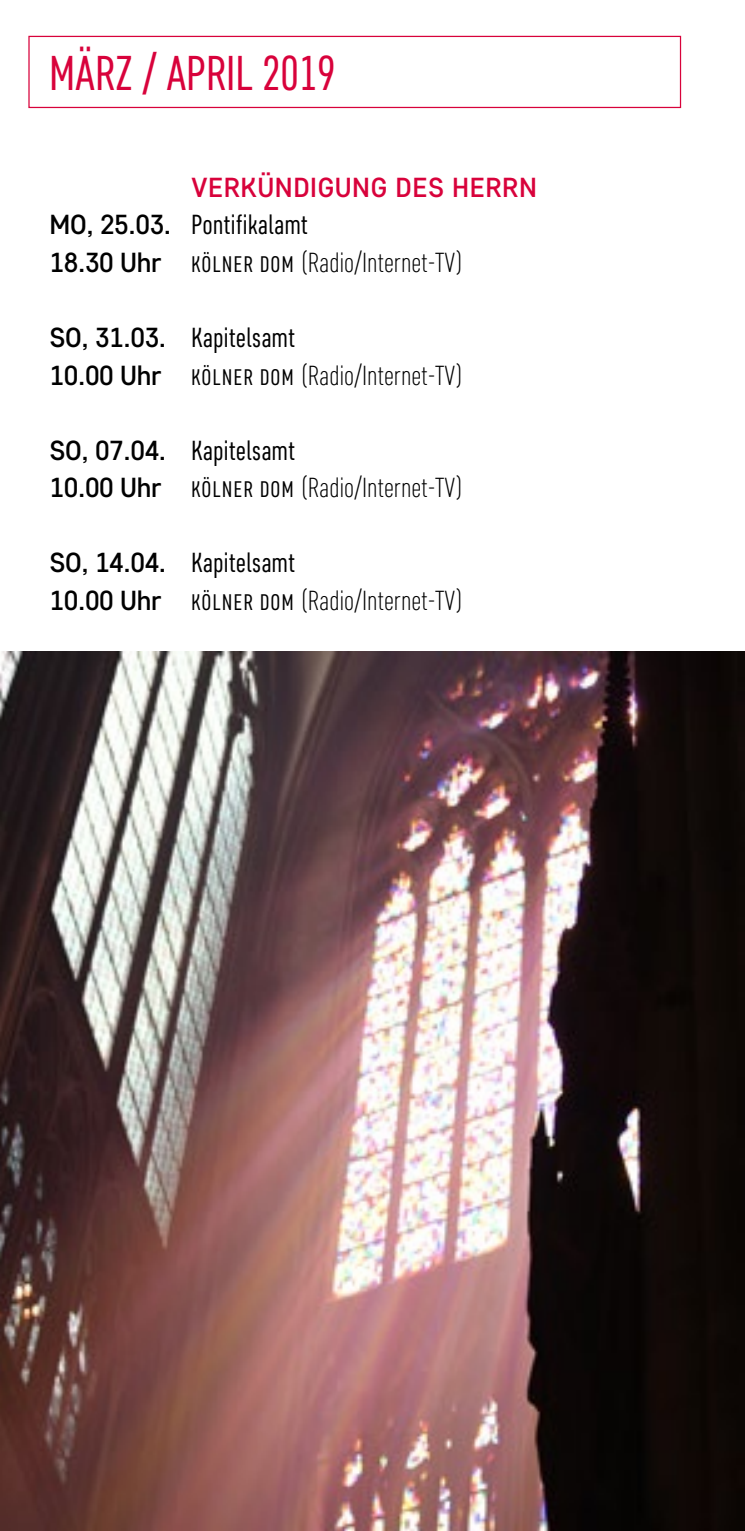
<style>
.page{position:relative;width:745px;height:1531px;background:#fff}
.page>*{position:absolute;margin:0;border:0;box-sizing:border-box;transform-origin:0 0}
.t1{font:48.75px "Core Sans D37 Cn";letter-spacing:.01em;color:#d8023b}
.t2{font:300 27.5px "Core Sans D27 Cn";letter-spacing:.02em;color:#000}
.t3{font:27.5px "Core Sans D37 Cn";letter-spacing:.02em;color:#000}
.t4{font:500 27.5px "Core Sans D45";letter-spacing:.02em;color:#d8023b}
.s1{font-family:"Core Sans D45";font-weight:500}
.s2{font-family:"Core Sans D37 Cn";font-weight:400;font-size:22.5px}
</style>
<div class="page">
<div style="left:28px;top:36px;width:652px;height:72px;border:1px solid #d8023b"></div>
<img style="left:0;top:652px;width:744px;height:879px">
<h1 class="t1" style="left:50px;top:43px;width:287px">MÄRZ / APRIL 2019</h1>
<p class="t4" style="left:191px;top:169px;width:347px">VERKÜNDIGUNG DES HERRN</p>
<p class="t3" style="left:50px;top:208px;width:259px"><span class="s1">MO, 25.03.</span> Pontifikalamt</p>
<p class="t2" style="left:50px;top:246px;width:414px"><span class="s1">18.30 Uhr</span> <span class="s2">KÖLNER DOM</span> (Radio/Internet-TV)</p>
<p class="t3" style="left:50px;top:321px;width:247px"><span class="s1">SO, 31.03.</span> Kapitelsamt</p>
<p class="t2" style="left:50px;top:358px;width:414px"><span class="s1">10.00 Uhr</span> <span class="s2">KÖLNER DOM</span> (Radio/Internet-TV)</p>
<p class="t3" style="left:50px;top:433px;width:247px"><span class="s1">SO, 07.04.</span> Kapitelsamt</p>
<p class="t2" style="left:50px;top:471px;width:414px"><span class="s1">10.00 Uhr</span> <span class="s2">KÖLNER DOM</span> (Radio/Internet-TV)</p>
<p class="t3" style="left:50px;top:546px;width:247px"><span class="s1">SO, 14.04.</span> Kapitelsamt</p>
<p class="t2" style="left:50px;top:583px;width:414px"><span class="s1">10.00 Uhr</span> <span class="s2">KÖLNER DOM</span> (Radio/Internet-TV)</p>
</div>
